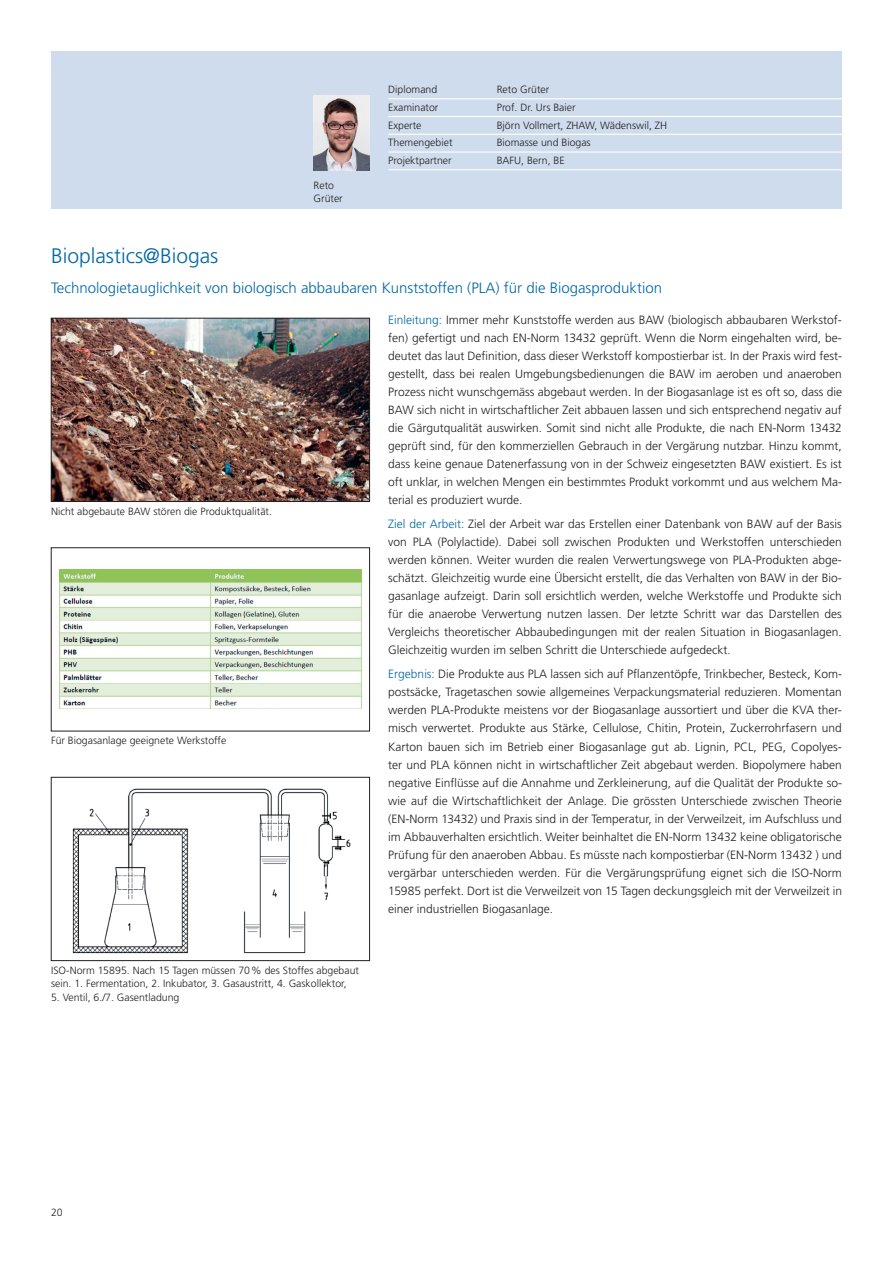
<style>
.page{position:relative;width:893px;height:1263px;background:#fff}
.page>*{position:absolute;margin:0;border:0;box-sizing:border-box;transform-origin:0 0}
.t1{font:300 21px "Frutiger LT Pro";color:#0068a5}
.t2{font:300 15px "Frutiger LT Pro";color:#0068a5}
.t3{font:300 12px/18px "Frutiger LT Pro";color:#231f20;text-align:justify}
.t4{font:300 10.5px/13.5px "Frutiger LT Pro";color:#231f20}
.s1{color:#0068a5}
</style>
<div class="page">
<div style="left:51px;top:51px;width:791px;height:157px;background:#cedced"></div>
<img style="left:53px;top:320px;width:315px;height:180px">
<div style="left:51px;top:318px;width:319px;height:184px;border:1px solid #231f20"></div>
<img style="left:59px;top:570px;width:302px;height:139px">
<div style="left:51px;top:547px;width:319px;height:184px;border:1px solid #231f20"></div>
<img style="left:72px;top:788px;width:279px;height:166px">
<div style="left:51px;top:777px;width:319px;height:184px;border:1px solid #231f20"></div>
<hr style="left:388px;top:98px;width:454px;height:1px;background:#fff">
<hr style="left:388px;top:116px;width:454px;height:1px;background:#fff">
<hr style="left:388px;top:134px;width:454px;height:1px;background:#fff">
<hr style="left:388px;top:151px;width:454px;height:2px;background:#fff">
<hr style="left:388px;top:169px;width:454px;height:1px;background:#fff">
<img style="left:314px;top:95px;width:56px;height:75px">
<p class="t4" style="left:314px;top:178px;width:31px">Reto<br>Grüter</p>
<p class="t4" style="left:388px;top:83px;width:51px">Diplomand</p>
<p class="t4" style="left:497px;top:83px;width:54px">Reto Grüter</p>
<p class="t4" style="left:388px;top:101px;width:52px">Examinator</p>
<p class="t4" style="left:497px;top:101px;width:80px">Prof. Dr. Urs Baier</p>
<p class="t4" style="left:388px;top:118px;width:35px">Experte</p>
<p class="t4" style="left:497px;top:118px;width:172px">Björn Vollmert, ZHAW, Wädenswil, ZH</p>
<p class="t4" style="left:388px;top:136px;width:66px">Themengebiet</p>
<p class="t4" style="left:497px;top:136px;width:95px">Biomasse und Biogas</p>
<p class="t4" style="left:388px;top:154px;width:65px">Projektpartner</p>
<p class="t4" style="left:497px;top:154px;width:69px">BAFU, Bern, BE</p>
<h1 class="t1" style="left:51px;top:243px;width:169px">Bioplastics@Biogas</h1>
<p class="t2" style="left:51px;top:279px;width:613px">Technologietauglichkeit von biologisch abbaubaren Kunststoffen (PLA) für die Biogasproduktion</p>
<p class="t4" style="left:51px;top:504px;width:223px">Nicht abgebaute BAW stören die Produktqualität.</p>
<p class="t4" style="left:51px;top:734px;width:177px">Für Biogasanlage geeignete Werkstoffe</p>
<p class="t4" style="left:51px;top:963px;width:310px">ISO-Norm 15895. Nach 15 Tagen müssen 70% des Stoffes abgebaut sein. 1. Fermentation, 2. Inkubator, 3. Gasaustritt, 4. Gaskollektor,</p>
<p class="t4" style="left:51px;top:990px;width:130px">5. Ventil, 6./7. Gasentladung</p>
<p class="t3" style="left:388px;top:311px;width:455px"><span class="s1">Einleitung:</span> Immer mehr Kunststoffe werden aus BAW (biologisch abbaubaren Werkstof&shy;fen) gefertigt und nach EN-Norm 13432 geprüft. Wenn die Norm eingehalten wird, be&shy;deutet das laut Definition, dass dieser Werkstoff kompostierbar ist. In der Praxis wird fest&shy;gestellt, dass bei realen Umgebungsbedienungen die BAW im aeroben und anaeroben Prozess nicht wunschgemäss abgebaut werden. In der Biogasanlage ist es oft so, dass die BAW sich nicht in wirtschaftlicher Zeit abbauen lassen und sich entsprechend negativ auf die Gärgutqualität auswirken. Somit sind nicht alle Produkte, die nach EN-Norm 13432 geprüft sind, für den kommerziellen Gebrauch in der Vergärung nutzbar. Hinzu kommt, dass keine genaue Datenerfassung von in der Schweiz eingesetzten BAW existiert. Es ist oft unklar, in welchen Mengen ein bestimmtes Produkt vorkommt und aus welchem Ma&shy;terial es produziert wurde.</p>
<p class="t3" style="left:388px;top:515px;width:455px"><span class="s1">Ziel der Arbeit:</span> Ziel der Arbeit war das Erstellen einer Datenbank von BAW auf der Basis von PLA (Polylactide). Dabei soll zwischen Produkten und Werkstoffen unterschieden werden können. Weiter wurden die realen Verwertungswege von PLA-Produkten abge&shy;schätzt. Gleichzeitig wurde eine Übersicht erstellt, die das Verhalten von BAW in der Bio&shy;gasanlage aufzeigt. Darin soll ersichtlich werden, welche Werkstoffe und Produkte sich für die anaerobe Verwertung nutzen lassen. Der letzte Schritt war das Darstellen des Vergleichs theoretischer Abbaubedingungen mit der realen Situation in Biogasanlagen.<br>Gleichzeitig wurden im selben Schritt die Unterschiede aufgedeckt.</p>
<p class="t3" style="left:388px;top:665px;width:455px"><span class="s1">Ergebnis:</span> Die Produkte aus PLA lassen sich auf Pflanzentöpfe, Trinkbecher, Besteck, Kom&shy;postsäcke, Tragetaschen sowie allgemeines Verpackungsmaterial reduzieren. Momentan werden PLA-Produkte meistens vor der Biogasanlage aussortiert und über die KVA ther&shy;misch verwertet. Produkte aus Stärke, Cellulose, Chitin, Protein, Zuckerrohrfasern und Karton bauen sich im Betrieb einer Biogasanlage gut ab. Lignin, PCL, PEG, Copolyes&shy;ter und PLA können nicht in wirtschaftlicher Zeit abgebaut werden. Biopolymere haben negative Einflüsse auf die Annahme und Zerkleinerung, auf die Qualität der Produkte so&shy;wie auf die Wirtschaftlichkeit der Anlage. Die grössten Unterschiede zwischen Theorie (EN-Norm 13432) und Praxis sind in der Temperatur, in der Verweilzeit, im Aufschluss und im Abbauverhalten ersichtlich. Weiter beinhaltet die EN-Norm 13432 keine obligatorische Prüfung für den anaeroben Abbau. Es müsste nach kompostierbar (EN-Norm 13432 ) und vergärbar unterschieden werden. Für die Vergärungsprüfung eignet sich die ISO-Norm 15985 perfekt. Dort ist die Verweilzeit von 15 Tagen deckungsgleich mit der Verweilzeit in einer industriellen Biogasanlage.</p>
<p class="t4" style="left:51px;top:1206px;width:13px">20</p>
</div>
